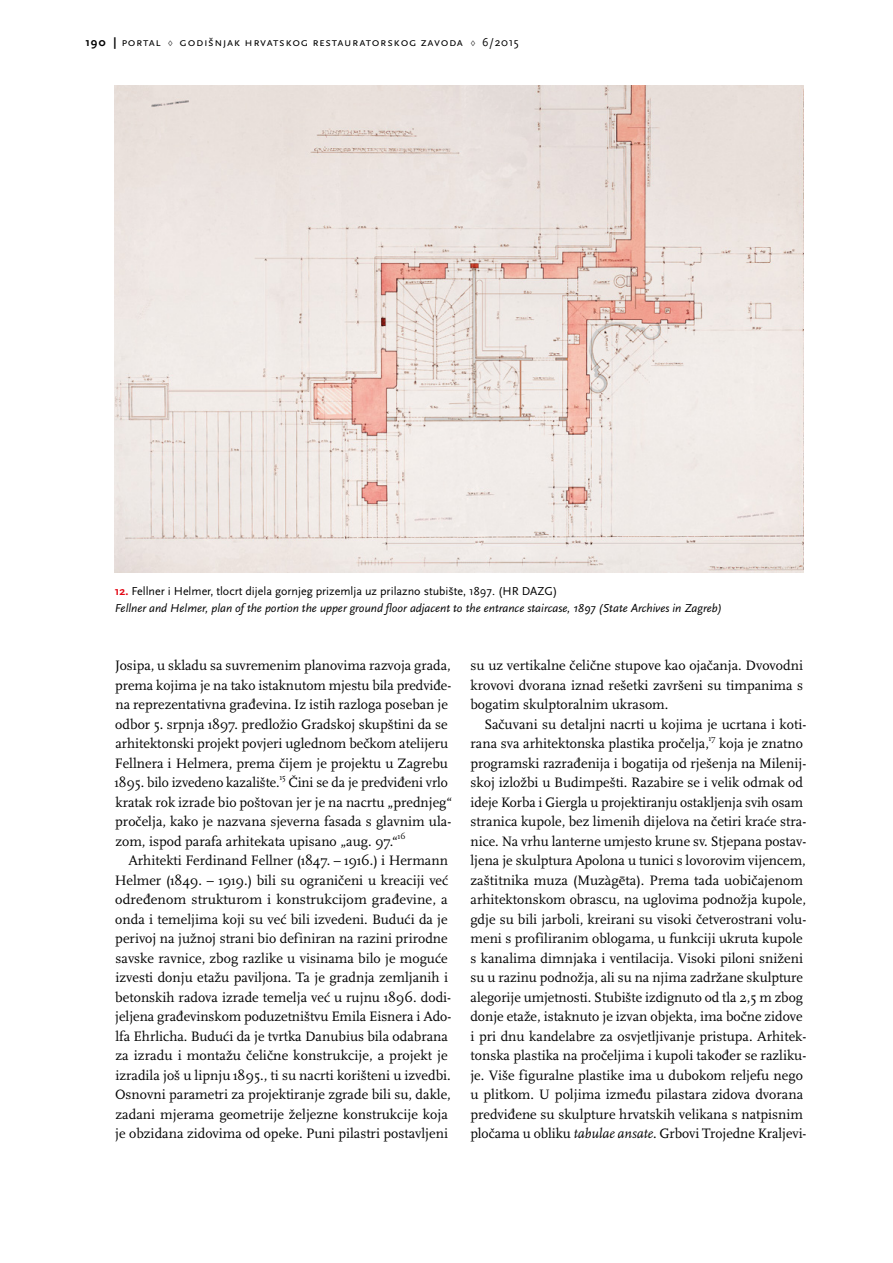
<style>
.page{position:relative;width:893px;height:1263px;background:#fff}
.page>*{position:absolute;margin:0;border:0;box-sizing:border-box;transform-origin:0 0}
.t1{font:14.25px/19.5px "Scala Pro";color:#000}
.t2{font:italic 12px/16.5px "Scala Sans Pro";color:#000}
.t3{font:12px "Scala Sans Pro";letter-spacing:.05em;color:#000}
.t4{font:8.55px "Scala Pro";color:#000}
.s1{font-weight:700}
.s2{font-family:"Scala Pro"}
.s3{font-weight:700;font-style:normal;color:#e30613}
.s4{font-style:normal}
.s5{font-style:italic}
</style>
<div class="page">
<img style="left:115px;top:85px;width:689px;height:488px">
<p class="t3" style="left:85px;top:35px;width:435px"><span class="s1">190 |</span> portal <span class="s2">♢</span> Godišnjak Hrvatskog restauratorskog zavoda <span class="s2">♢</span> 6/2015</p>
<p class="t2" style="left:115px;top:583px;width:609px"><span class="s3">12.</span> <span class="s4">Fellner i Helmer, tlocrt dijela gornjeg prizemlja uz prilazno stubište, 1897. (HR DAZG)<br></span>Fellner and Helmer, plan of the portion the upper ground floor adjacent to the entrance staircase, 1897 (State Archives in Zagreb)</p>
<p class="t1" style="left:115px;top:656px;width:338px">Josipa, u skladu sa suvremenim planovima razvoja grada, prema kojima je na tako istaknutom mjestu bila predviđe&shy;na reprezentativna građevina. Iz istih razloga poseban je odbor 5. srpnja 1897. predložio Gradskoj skupštini da se arhitektonski projekt povjeri uglednom bečkom atelijeru Fellnera i Helmera, prema čijem je projektu u Zagrebu 1895. bilo izvedeno kazalište.</p>
<p class="t1" style="left:115px;top:773px;width:338px;text-indent:173px">Čini se da je predviđeni vrlo kratak rok izrade bio poštovan jer je na nacrtu „prednjeg“ pročelja, kako je nazvana sjeverna fasada s glavnim ula&shy;zom, ispod parafa arhitekata upisano „aug. 97.“</p>
<p class="t4" style="left:280px;top:772px;width:7px">15</p>
<p class="t4" style="left:398px;top:831px;width:9px">16</p>
<p class="t1" style="left:115px;top:851px;width:338px;text-indent:14px">Arhitekti Ferdinand Fellner (1847. – 1916.) i Hermann Helmer (1849. – 1919.) bili su ograničeni u kreaciji već određenom strukturom i konstrukcijom građevine, a onda i temeljima koji su već bili izvedeni. Budući da je perivoj na južnoj strani bio definiran na razini prirodne savske ravnice, zbog razlike u visinama bilo je moguće izvesti donju etažu paviljona. Ta je gradnja zemljanih i betonskih radova izrade temelja već u rujnu 1896. dodi&shy;jeljena građevinskom poduzetništvu Emila Eisnera i Ado&shy;lfa Ehrlicha. Budući da je tvrtka Danubius bila odabrana za izradu i montažu čelične konstrukcije, a projekt je izradila još u lipnju 1895., ti su nacrti korišteni u izvedbi.<br>Osnovni parametri za projektiranje zgrade bili su, dakle, zadani mjerama geometrije željezne konstrukcije koja je obzidana zidovima od opeke. Puni pilastri postavljeni</p>
<p class="t1" style="left:470px;top:656px;width:334px;text-align:justify">su uz vertikalne čelične stupove kao ojačanja. Dvovodni krovovi dvorana iznad rešetki završeni su timpanima s bogatim skulptoralnim ukrasom.</p>
<p class="t1" style="left:471px;top:714px;width:337px;text-indent:14px">Sačuvani su detaljni nacrti u kojima je ucrtana i koti&shy;rana sva arhitektonska plastika pročelja,</p>
<p class="t4" style="left:709px;top:733px;width:8px">17</p>
<p class="t1" style="left:470px;top:734px;width:337px;text-indent:249px">koja je znatno programski razrađenija i bogatija od rješenja na Milenij&shy;skoj izložbi u Budimpešti. Razabire se i velik odmak od ideje Korba i Giergla u projektiranju ostakljenja svih osam stranica kupole, bez limenih dijelova na četiri kraće stra&shy;nice. Na vrhu lanterne umjesto krune sv. Stjepana postav&shy;ljena je skulptura Apolona u tunici s lovorovim vijencem, zaštitnika muza (Muzàgēta). Prema tada uobičajenom arhitektonskom obrascu, na uglovima podnožja kupole, gdje su bili jarboli, kreirani su visoki četverostrani volu&shy;meni s profiliranim oblogama, u funkciji ukruta kupole s kanalima dimnjaka i ventilacija. Visoki piloni sniženi su u razinu podnožja, ali su na njima zadržane skulpture alegorije umjetnosti. Stubište izdignuto od tla 2,5 m zbog donje etaže, istaknuto je izvan objekta, ima bočne zidove i pri dnu kandelabre za osvjetljivanje pristupa. Arhitek&shy;tonska plastika na pročeljima i kupoli također se razliku&shy;je. Više figuralne plastike ima u dubokom reljefu nego u plitkom. U poljima između pilastara zidova dvorana predviđene su skulpture hrvatskih velikana s natpisnim pločama u obliku <span class="s5">tabulae ansate</span>. Grbovi Trojedne Kraljevi-</p>
</div>
